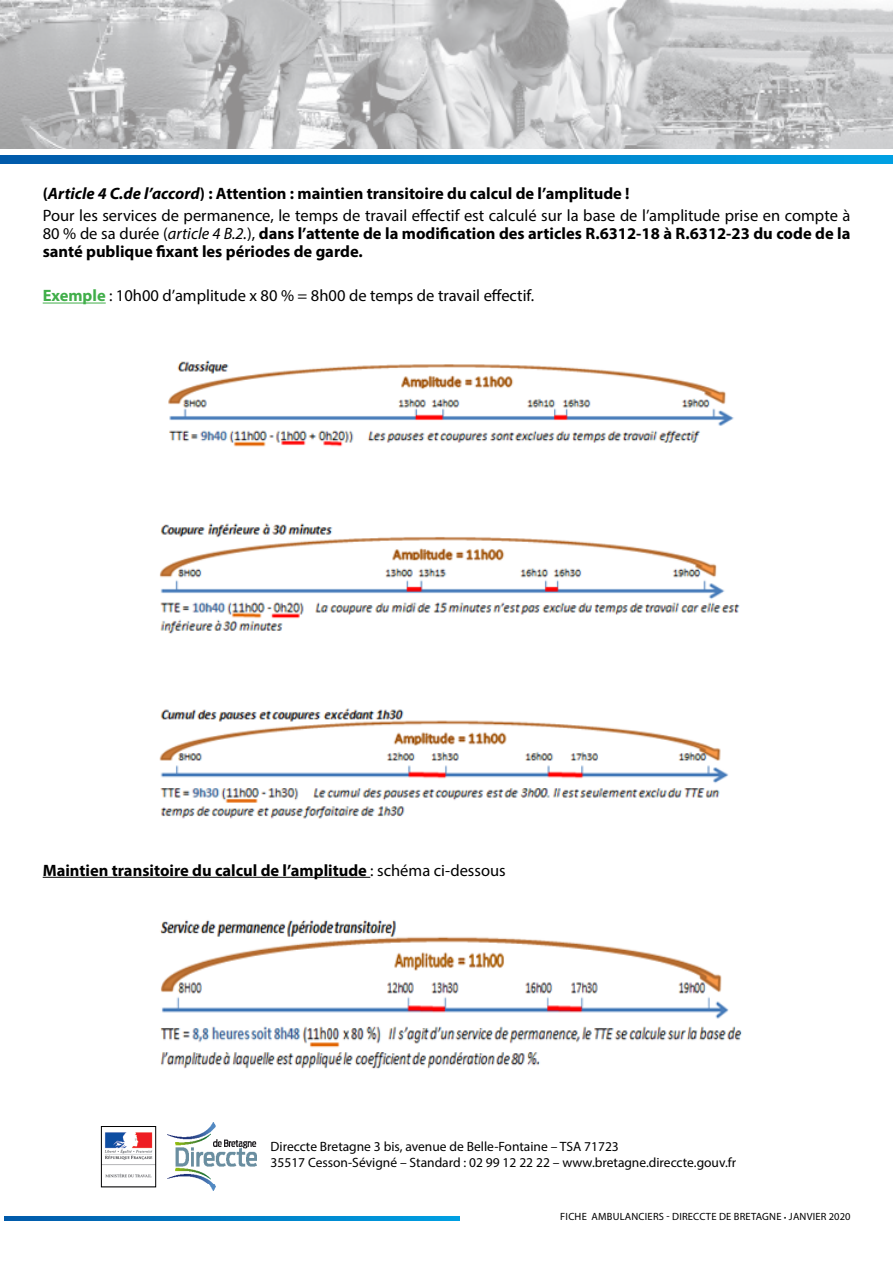
<style>
.page{position:relative;width:893px;height:1263px;background:#fff}
.page>*{position:absolute;margin:0;border:0;box-sizing:border-box;transform-origin:0 0}
.t1{font:16.5px/18px "Myriad Pro";color:#000;text-align:justify}
.t2{font:700 16.5px "Myriad Pro";color:#000}
.t3{font:13.5px/15.8px "Myriad Pro";color:#000}
.t4{font:10.5px "Myriad Pro";letter-spacing:.02em;color:#000}
.s1{font-style:italic}
.s2{font-weight:700}
.s3{font-weight:700;color:#40ae49}
.s4{font-weight:400}
</style>
<div class="page">
<svg style="left:0;top:155px;width:893px;height:9px"></svg>
<svg style="left:0;top:0;width:893px;height:149px"></svg>
<hr style="left:43px;top:303px;width:63px;height:1px;background:#40ae49">
<img style="left:167px;top:1122px;width:90px;height:69px">
<svg style="left:4px;top:1216px;width:455px;height:5px"></svg>
<img style="left:103px;top:1132px;width:51px;height:46px">
<div style="left:101px;top:1126px;width:55px;height:61px;border:1px solid #000"></div>
<img style="left:168px;top:360px;width:566px;height:87px">
<img style="left:160px;top:523px;width:580px;height:111px">
<img style="left:159px;top:708px;width:570px;height:111px">
<img style="left:160px;top:920px;width:582px;height:149px">
<hr style="left:43px;top:877px;width:327px;height:1px;background:#000">
<p class="t2" style="left:43px;top:182px;width:588px">(<span class="s1">Article 4 C.de l’accord</span>) : Attention : maintien transitoire du calcul de l’amplitude !</p>
<p class="t1" style="left:43px;top:206px;width:809px">Pour les services de permanence, le temps de travail effectif est calculé sur la base de l’amplitude prise en compte à 80 % de sa durée (<span class="s1">article 4 B.2.</span>), <span class="s2">dans l’attente de la modification des articles R.6312-18 à R.6312-23 du code de la santé publique fixant les périodes de garde.</span></p>
<p class="t1" style="left:43px;top:287px;width:493px"><span class="s3">Exemple</span> : 10h00 d’amplitude x 80 % = 8h00 de temps de travail effectif.</p>
<p class="t2" style="left:43px;top:859px;width:464px">Maintien transitoire du calcul de l’amplitude <span class="s4">: schéma ci-dessous</span></p>
<p class="t3" style="left:271px;top:1139px;width:467px">Direccte Bretagne 3 bis, avenue de Belle-Fontaine – TSA 71723<br>35517 Cesson-Sévigné – Standard : 02 99 12 22 22 – www.bretagne.direccte.gouv.fr</p>
<p class="t4" style="left:560px;top:1210px;width:292px">FICHE AMBULANCIERS - DIRECCTE DE BRETAGNE • JANVIER 2020</p>
</div>
